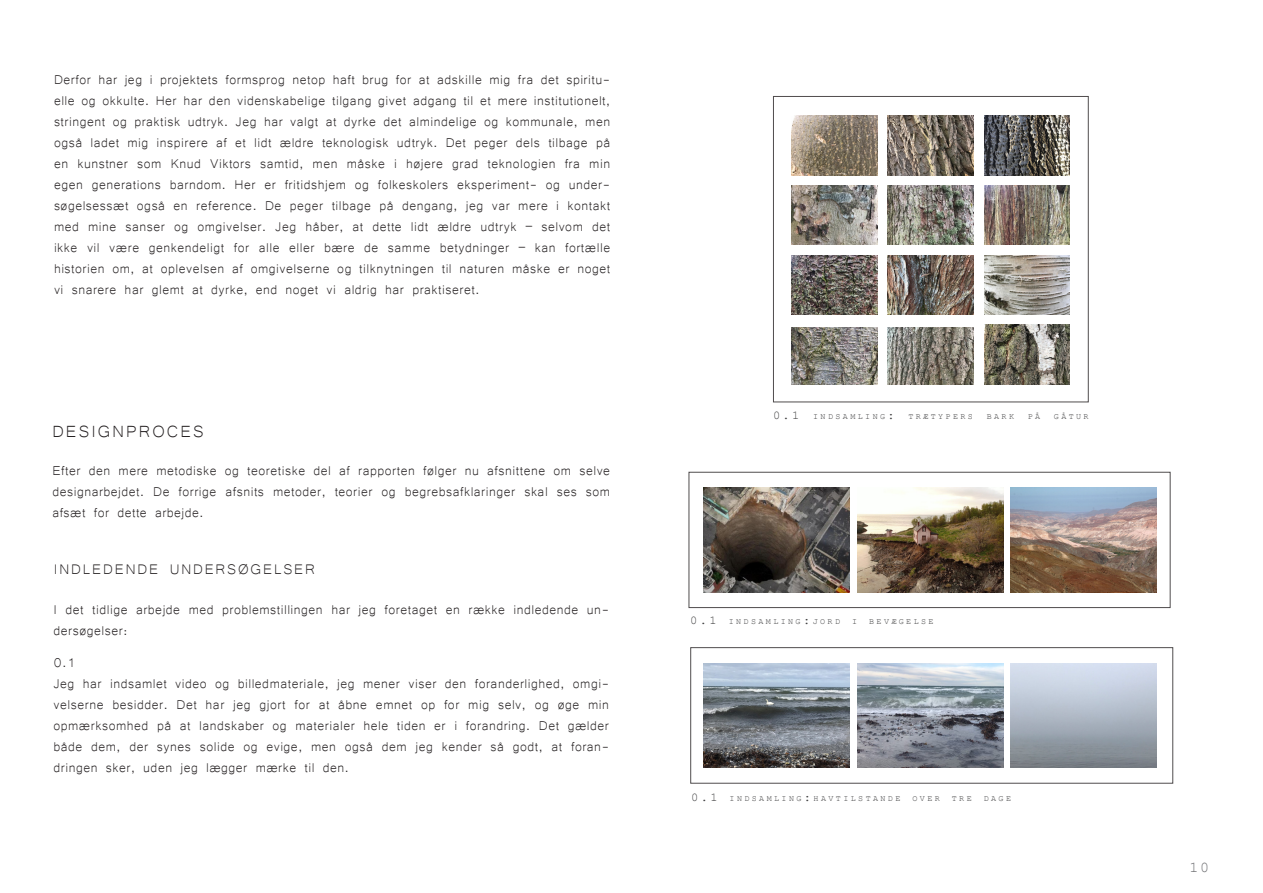
<style>
.page{position:relative;width:1263px;height:893px;background:#fff}
.page>*{position:absolute;margin:0;border:0;box-sizing:border-box;transform-origin:0 0}
.storafs_over{font:21px "Microsoft Yi Baiti";letter-spacing:.1em;color:#231f20}
.afsnitoverskrift{font:18px "Microsoft Yi Baiti";letter-spacing:.1em;color:#231f20}
.t1{font:16.5px/21px "Microsoft Yi Baiti";letter-spacing:.03em;color:#231f20;text-align:justify}
.t2{font:15px "Courier New";color:#6c6d70}
.t3{font:8.4px "Courier New";letter-spacing:.285em;color:#3e3e3f}
.s1{font-size:12px}
</style>
<div class="page">
<img style="left:792px;top:116px;width:86px;height:59px">
<img style="left:888px;top:116px;width:86px;height:59px">
<img style="left:792px;top:186px;width:86px;height:59px">
<img style="left:888px;top:186px;width:86px;height:59px">
<img style="left:984px;top:186px;width:86px;height:59px">
<img style="left:792px;top:255px;width:86px;height:60px">
<img style="left:888px;top:255px;width:86px;height:60px">
<img style="left:984px;top:255px;width:86px;height:60px">
<img style="left:984px;top:325px;width:86px;height:59px">
<img style="left:792px;top:327px;width:85px;height:57px">
<img style="left:888px;top:327px;width:86px;height:57px">
<img style="left:984px;top:116px;width:86px;height:59px">
<div style="left:773px;top:96px;width:316px;height:306px;border:1px solid #231f20"></div>
<img style="left:857px;top:664px;width:147px;height:103px">
<img style="left:703px;top:664px;width:147px;height:103px">
<img style="left:704px;top:488px;width:146px;height:104px">
<img style="left:857px;top:488px;width:146px;height:104px">
<img style="left:1010px;top:488px;width:146px;height:104px">
<div style="left:688px;top:472px;width:482px;height:136px;border:1px solid #231f20"></div>
<p class="t1" style="left:54px;top:67px;width:558px">Derfor har jeg i projektets formsprog netop haft brug for at adskille mig fra det spiritu&shy;elle og okkulte. Her har den videnskabelige tilgang givet adgang til et mere institutionelt, stringent og praktisk udtryk. Jeg har valgt at dyrke det almindelige og kommunale, men også ladet mig inspirere af et lidt ældre teknologisk udtryk. Det peger dels tilbage på en kunstner som Knud Viktors samtid, men måske i højere grad teknologien fra min egen generations barndom. Her er fritidshjem og folkeskolers eksperiment- og under&shy;søgelsessæt også en reference. De peger tilbage på dengang, jeg var mere i kontakt med mine sanser og omgivelser. Jeg håber, at dette lidt ældre udtryk – selvom det ikke vil være genkendeligt for alle eller bære de samme betydninger – kan fortælle historien om, at oplevelsen af omgivelserne og tilknytningen til naturen måske er noget vi snarere har glemt at dyrke, end noget vi aldrig har praktiseret.</p>
<p class="storafs_over" style="left:52px;top:419px;width:153px">DESIGNPROCES</p>
<p class="t1" style="left:52px;top:459px;width:559px">Efter den mere metodiske og teoretiske del af rapporten følger nu afsnittene om selve designarbejdet. De forrige afsnits metoder, teorier og begrebsafklaringer skal ses som afsæt for dette arbejde.</p>
<p class="afsnitoverskrift" style="left:54px;top:558px;width:263px">INDLEDENDE UNDERSØGELSER</p>
<p class="t1" style="left:54px;top:598px;width:557px">I det tidlige arbejde med problemstillingen har jeg foretaget en række indledende un&shy;dersøgelser:</p>
<p class="t1" style="left:54px;top:651px;width:23px">0.1</p>
<p class="t1" style="left:54px;top:672px;width:557px">Jeg har indsamlet video og billedmateriale, jeg mener viser den foranderlighed, omgi&shy;velserne besidder. Det har jeg gjort for at åbne emnet op for mig selv, og øge min opmærksomhed på at landskaber og materialer hele tiden er i forandring. Det gælder både dem, der synes solide og evige, men også dem jeg kender så godt, at foran&shy;dringen sker, uden jeg lægger mærke til den.</p>
<p class="t3" style="left:773px;top:411px;width:201px"><span class="s1">0.1</span> indsamling<span class="s1">:</span> trætypers</p>
<p class="t3" style="left:987px;top:411px;width:29px">bark</p>
<p class="t3" style="left:1028px;top:411px;width:14px">p å</p>
<p class="t3" style="left:1054px;top:411px;width:36px">gåtur</p>
<p class="t3" style="left:690px;top:616px;width:151px"><span class="s1">0.1</span> indsamling<span class="s1">:</span>jord</p>
<p class="t3" style="left:852px;top:616px;width:7px">i</p>
<p class="t3" style="left:869px;top:616px;width:66px">bevægelse</p>
<p class="t3" style="left:691px;top:793px;width:211px"><span class="s1">0.1</span> indsamling<span class="s1">:</span>havtilstande</p>
<p class="t3" style="left:912px;top:793px;width:29px">over</p>
<p class="t3" style="left:952px;top:793px;width:21px">tre</p>
<p class="t3" style="left:984px;top:793px;width:29px">dage</p>
<p class="t2" style="left:1189px;top:858px;width:21px">10</p>
</div>
